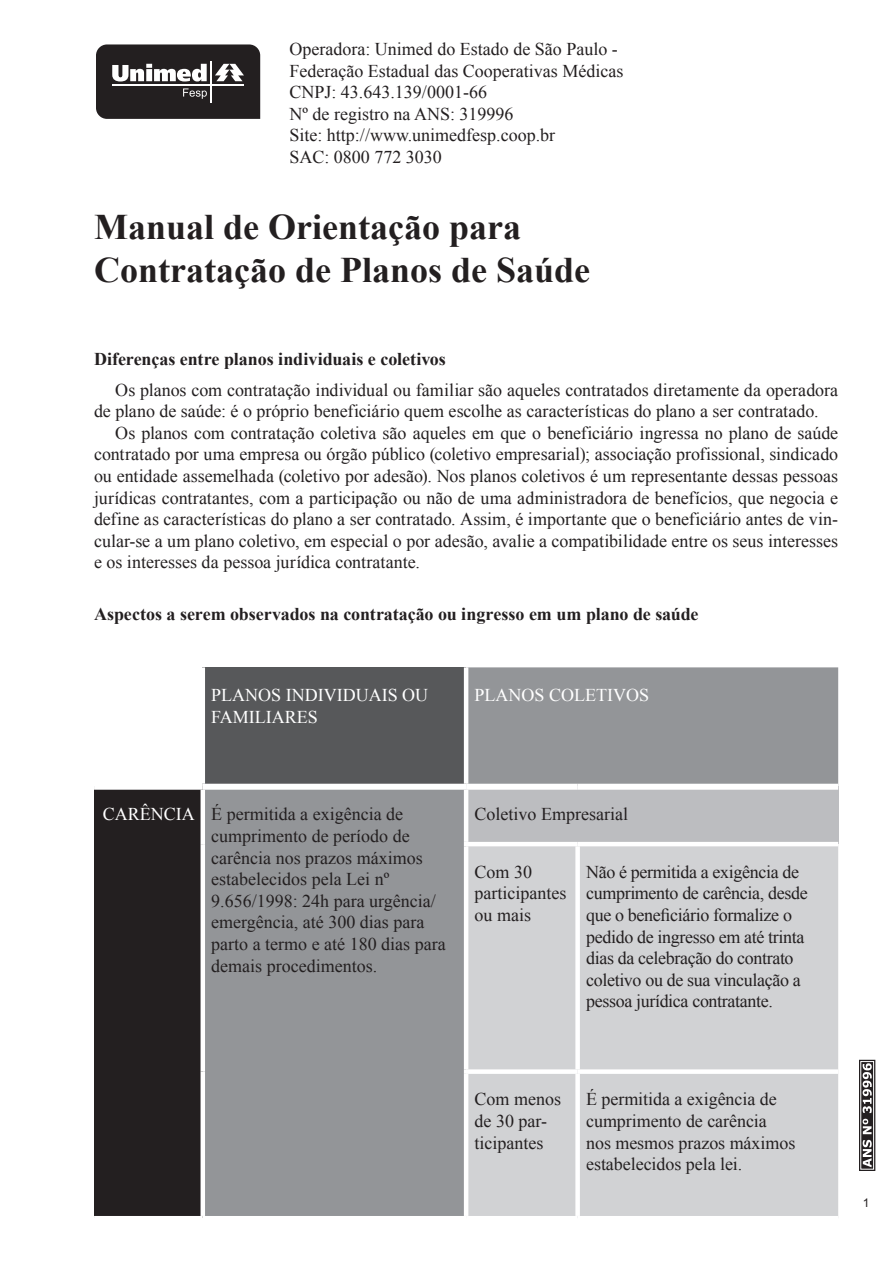
<style>
.page{position:relative;width:893px;height:1263px;background:#fff}
.page>*{position:absolute;margin:0;border:0;box-sizing:border-box;transform-origin:0 0}
.t1{font:700 36px/43.2px "Times New Roman";color:#231f20}
.t2{font:18px/21.6px "Times New Roman";color:#231f20}
.t3{font:18px/21.6px "Times New Roman";letter-spacing:-.02em;color:#231f20}
.t4{font:700 18px "Times New Roman";letter-spacing:-.005em;color:#231f20}
.t5{font:18px/21.6px "Times New Roman";color:#fff}
.t6{font:12px "Arial";color:#231f20}
.s1{color:#fff}
</style>
<div class="page">
<svg style="left:862px;top:1063px;width:10px;height:104px"></svg>
<div style="left:859px;top:1060px;width:16px;height:110px;border:1px solid #231f20"></div>
<div style="left:860px;top:1061px;width:14px;height:108px;border:1px solid #fff"></div>
<svg style="left:863px;top:1140px;width:9px;height:27px"></svg>
<svg style="left:863px;top:1119px;width:8px;height:15px"></svg>
<svg style="left:863px;top:1063px;width:9px;height:50px"></svg>
<svg style="left:205px;top:667px;width:633px;height:549px;background:#898b8d"></svg>
<div style="left:94px;top:787px;width:109px;height:431px;background:#231f20"></div>
<div style="left:466px;top:787px;width:372px;height:57px;background:#bcbdc0"></div>
<div style="left:468px;top:846px;width:370px;height:370px;background:#d1d2d4"></div>
<hr style="left:464px;top:667px;width:4px;height:117px;background:#fff">
<hr style="left:201px;top:790px;width:4px;height:54px;background:#fff">
<hr style="left:201px;top:844px;width:4px;height:227px;background:#fff">
<hr style="left:201px;top:1071px;width:4px;height:145px;background:#fff">
<hr style="left:94px;top:1216px;width:109px;height:4px;background:#fff">
<hr style="left:464px;top:790px;width:4px;height:52px;background:#fff">
<hr style="left:464px;top:842px;width:114px;height:4px;background:#fff">
<hr style="left:464px;top:846px;width:4px;height:223px;background:#fff">
<hr style="left:578px;top:842px;width:260px;height:4px;background:#fff">
<div style="left:575px;top:846px;width:5px;height:223px;background:#fff"></div>
<div style="left:464px;top:1069px;width:114px;height:5px;background:#fff"></div>
<hr style="left:464px;top:1074px;width:4px;height:142px;background:#fff">
<div style="left:578px;top:1069px;width:260px;height:5px;background:#fff"></div>
<div style="left:575px;top:1074px;width:5px;height:142px;background:#fff"></div>
<div style="left:94px;top:784px;width:109px;height:6px;background:#fff"></div>
<div style="left:203px;top:784px;width:263px;height:6px;background:#fff"></div>
<div style="left:466px;top:784px;width:112px;height:6px;background:#fff"></div>
<div style="left:578px;top:784px;width:260px;height:6px;background:#fff"></div>
<svg style="left:96px;top:44px;width:165px;height:75px;background:#444141"></svg>
<p class="t2" style="left:289px;top:38px;width:335px">Operadora: Unimed do Estado de São Paulo - Federação Estadual das Cooperativas Médicas CNPJ: 43.643.139/0001-66<br>Nº de registro na ANS: 319996<br>Site: http://www.unimedfesp.coop.br<br>SAC: 0800 772 3030</p>
<h1 class="t1" style="left:94px;top:205px;width:498px">Manual de Orientação para<br>Contratação de Planos de Saúde</h1>
<p class="t4" style="left:94px;top:347px;width:353px">Diferenças entre planos individuais e coletivos</p>
<p class="t2" style="left:94px;top:378px;width:746px;text-indent:21px">Os planos com contratação individual ou familiar são aqueles contratados diretamente da operadora de plano de saúde: é o próprio beneficiário quem escolhe as características do plano a ser contratado.</p>
<p class="t2" style="left:94px;top:422px;width:746px;text-align:justify;text-indent:21px">Os planos com contratação coletiva são aqueles em que o beneficiário ingressa no plano de saúde contratado por uma empresa ou órgão público (coletivo empresarial); associação profissional, sindicado ou entidade assemelhada (coletivo por adesão). Nos planos coletivos é um representante dessas pessoas jurídicas contratantes, com a participação ou não de uma administradora de benefícios, que negocia e define as características do plano a ser contratado. Assim, é importante que o beneficiário antes de vin&shy;cular-se a um plano coletivo, em especial o por adesão, avalie a compatibilidade entre os seus interesses e os interesses da pessoa jurídica contratante.</p>
<p class="t4" style="left:94px;top:602px;width:606px">Aspectos a serem observados na contratação ou ingresso em um plano de saúde</p>
<p class="t5" style="left:211px;top:684px;width:218px">PLANOS INDIVIDUAIS OU<br>FAMILIARES</p>
<p class="t5" style="left:475px;top:684px;width:176px">PLANOS COLETIVOS</p>
<p class="t2" style="left:211px;top:803px;width:236px;text-indent:-108px"><span class="s1">CARÊNCIA</span> É permitida a exigência de cumprimento de período de carência nos prazos máximos estabelecidos pela Lei nº<br>9.656/1998: 24h para urgência/ emergência, até 300 dias para parto a termo e até 180 dias para demais procedimentos.</p>
<p class="t2" style="left:475px;top:803px;width:155px">Coletivo Empresarial</p>
<p class="t2" style="left:475px;top:861px;width:93px">Com 30 participantes ou mais</p>
<p class="t3" style="left:586px;top:861px;width:223px">Não é permitida a exigência de cumprimento de carência, desde que o beneficiário formalize o pedido de ingresso em até trinta dias da celebração do contrato coletivo ou de sua vinculação a pessoa jurídica contratante.</p>
<p class="t2" style="left:475px;top:1088px;width:88px">Com menos de 30 par&shy;ticipantes</p>
<p class="t2" style="left:586px;top:1088px;width:211px">É permitida a exigência de cumprimento de carência nos mesmos prazos máximos estabelecidos pela lei.</p>
<p class="t6" style="left:863px;top:1195px;width:8px">1</p>
</div>
